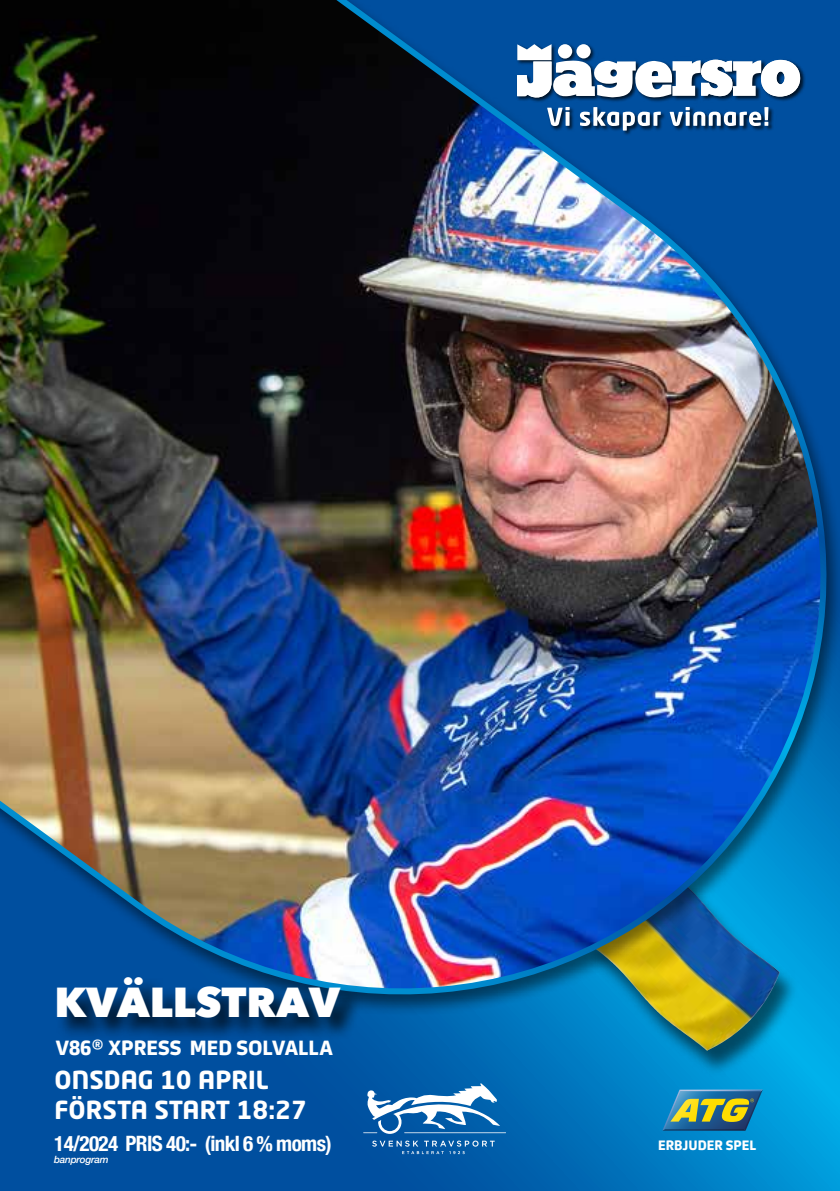
<style>
.page{position:relative;width:840px;height:1191px;background:#fff}
.page>*{position:absolute;margin:0;border:0;box-sizing:border-box;transform-origin:0 0}
.t1{font:800 41.8px "Avenir Next";color:#fff}
.t2{font:700 24.6px/29.6px "Neo Tech Pro";color:#fff}
.t3{font:700 condensed 21.2px "Helvetica Neue";letter-spacing:-.03em;color:#fff}
.t4{font:800 19.8px "ATG Text";color:#fff}
.t5{font:800 13.2px "ATG Text";color:#fff}
.t6{font:italic 500 10px "Helvetica Neue";letter-spacing:-.03em;color:#fff}
</style>
<div class="page">
<svg style="left:0;top:1047px;width:839px;height:144px;background:#0063ae"></svg>
<div style="left:584px;top:867px;width:214px;height:209px;background:#000;opacity:.55"></div>
<img style="left:0;top:0;width:839px;height:1047px">
<svg style="left:372px;top:1140px;width:122px;height:14px;background:#266fb1"></svg>
<svg style="left:363px;top:1083px;width:142px;height:50px"></svg>
<svg style="left:662px;top:1089px;width:100px;height:41px;background:#598c7f"></svg>
<div style="left:56px;top:976px;width:308px;height:65px;background:#000;opacity:.75"></div>
<div style="left:516px;top:43px;width:289px;height:93px;background:#000;opacity:.75"></div>
<svg style="left:516px;top:44px;width:283px;height:55px"></svg>
<svg style="left:547px;top:107px;width:22px;height:19px"></svg>
<svg style="left:579px;top:107px;width:81px;height:24px"></svg>
<svg style="left:669px;top:107px;width:98px;height:19px"></svg>
<svg style="left:764px;top:107px;width:4px;height:13px"></svg>
<h1 class="t1" style="left:54px;top:976px;width:287px">KVÄLLSTRAV</h1>
<p class="t4" style="left:55px;top:1035px;width:279px">V86® XPRESS MED SOLVALLA</p>
<p class="t2" style="left:54px;top:1064px;width:254px">ONSDAG 10 APRIL<br>FÖRSTA START 18:27</p>
<p class="t3" style="left:54px;top:1125px;width:279px">14/2024 PRIS 40:- (inkl 6 % moms)</p>
<p class="t6" style="left:54px;top:1150px;width:56px">banprogram</p>
<p class="t5" style="left:657px;top:1137px;width:99px">ERBJUDER SPEL</p>
</div>
